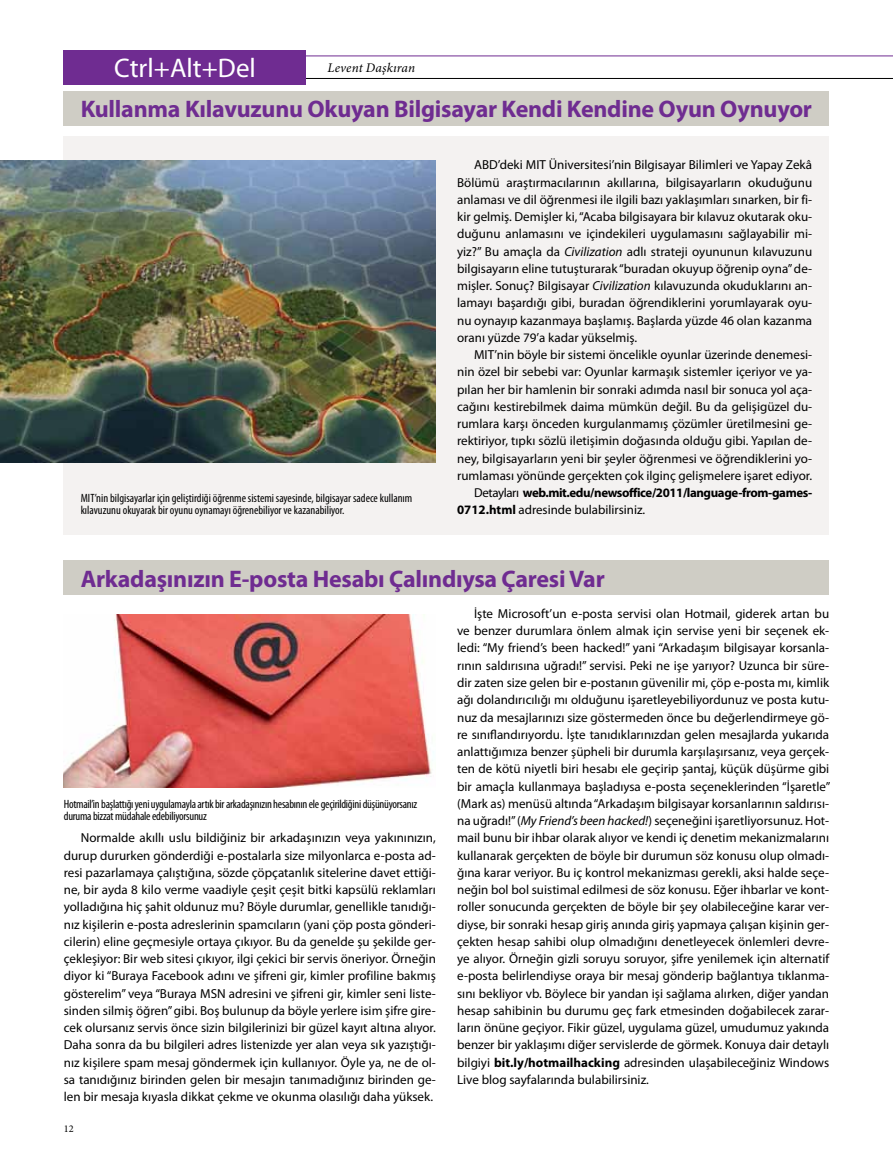
<style>
.page{position:relative;width:893px;height:1170px;background:#fff}
.page>*{position:absolute;margin:0;border:0;box-sizing:border-box;transform-origin:0 0}
.t1{font:27px "Myriad Pro";color:#fff}
.t2{font:700 24px "Myriad Pro";letter-spacing:-.01em;color:#6f2c91}
.t3{font:italic 13.2px "Minion Pro";letter-spacing:.01em;color:#000}
.t4{font:13.05px/17.2px "Myriad Pro";color:#000;text-align:justify}
.t5{font:700 12.9px/17.2px "Myriad Pro";letter-spacing:-.03em;color:#000}
.t6{font:condensed 12px/12px "Myriad Pro";letter-spacing:-.01em;color:#000}
.t7{font:10.35px "Minion Pro";color:#000}
.s1{font-style:italic}
.s2{font-weight:400}
.s3{font-weight:700}
</style>
<div class="page">
<div style="left:64px;top:136px;width:765px;height:398px;background:#f4f2f1"></div>
<div style="left:64px;top:91px;width:765px;height:34px;background:#cfcdc5"></div>
<div style="left:64px;top:561px;width:765px;height:34px;background:#cfcdc5"></div>
<img style="left:0;top:160px;width:436px;height:302px">
<img style="left:64px;top:614px;width:370px;height:173px">
<hr style="left:64px;top:56px;width:829px;height:1px;background:#6f2c91">
<hr style="left:64px;top:78px;width:829px;height:1px;background:#000">
<div style="left:64px;top:50px;width:242px;height:34px;background:#6f2c91"></div>
<h1 class="t1" style="left:114px;top:52px;width:143px">Ctrl+Alt+Del</h1>
<p class="t3" style="left:327px;top:58px;width:89px">Levent Daşkıran</p>
<h2 class="t2" style="left:81px;top:94px;width:733px">Kullanma Kılavuzunu Okuyan Bilgisayar Kendi Kendine Oyun Oynuyor</h2>
<p class="t6" style="left:81px;top:492px;width:333px">MIT’nin bilgisayarlar için geliştirdiği öğrenme sistemi sayesinde, bilgisayar sadece kullanım kılavuzunu okuyarak bir oyunu oynamayı öğrenebiliyor ve kazanabiliyor.</p>
<p class="t4" style="left:457px;top:156px;width:357px;text-indent:17px">ABD’deki MIT Üniversitesi’nin Bilgisayar Bilimleri ve Yapay Zekâ Bölümü araştırmacılarının akıllarına, bilgisayarların okuduğunu anlaması ve dil öğrenmesi ile ilgili bazı yaklaşımları sınarken, bir fi&shy;kir gelmiş. Demişler ki, “Acaba bilgisayara bir kılavuz okutarak oku&shy;duğunu anlamasını ve içindekileri uygulamasını sağlayabilir mi&shy;yiz?” Bu amaçla da <span class="s1">Civilization</span> adlı strateji oyununun kılavuzunu bilgisayarın eline tutuşturarak “buradan okuyup öğrenip oyna” de&shy;mişler. Sonuç? Bilgisayar <span class="s1">Civilization</span> kılavuzunda okuduklarını an&shy;lamayı başardığı gibi, buradan öğrendiklerini yorumlayarak oyu&shy;nu oynayıp kazanmaya başlamış. Başlarda yüzde 46 olan kazanma oranı yüzde 79’a kadar yükselmiş.</p>
<p class="t4" style="left:457px;top:346px;width:357px;text-indent:17px">MIT’nin böyle bir sistemi öncelikle oyunlar üzerinde denemesi&shy;nin özel bir sebebi var: Oyunlar karmaşık sistemler içeriyor ve ya&shy;pılan her bir hamlenin bir sonraki adımda nasıl bir sonuca yol aça&shy;cağını kestirebilmek daima mümkün değil. Bu da gelişigüzel du&shy;rumlara karşı önceden kurgulanmamış çözümler üretilmesini ge&shy;rektiriyor, tıpkı sözlü iletişimin doğasında olduğu gibi. Yapılan de&shy;ney, bilgisayarların yeni bir şeyler öğrenmesi ve öğrendiklerini yo&shy;rumlaması yönünde gerçekten çok ilginç gelişmelere işaret ediyor.</p>
<p class="t5" style="left:457px;top:484px;width:357px;text-indent:17px"><span class="s2">Detayları</span> web.mit.edu/newsoffice/2011/language-from-games-<br>0712.html <span class="s2">adresinde bulabilirsiniz.</span></p>
<h2 class="t2" style="left:81px;top:563px;width:525px">Arkadaşınızın E-posta Hesabı Çalındıysa Çaresi Var</h2>
<p class="t6" style="left:64px;top:797px;width:355px">Hotmail’in başlattığı yeni uygulamayla artık bir arkadaşınızın hesabının ele geçirildiğini düşünüyorsanız duruma bizzat müdahale edebiliyorsunuz</p>
<p class="t4" style="left:64px;top:829px;width:374px;text-indent:17px">Normalde akıllı uslu bildiğiniz bir arkadaşınızın veya yakınınızın, durup dururken gönderdiği e-postalarla size milyonlarca e-posta ad&shy;resi pazarlamaya çalıştığına, sözde çöpçatanlık sitelerine davet ettiği&shy;ne, bir ayda 8 kilo verme vaadiyle çeşit çeşit bitki kapsülü reklamları yolladığına hiç şahit oldunuz mu? Böyle durumlar, genellikle tanıdığı&shy;nız kişilerin e-posta adreslerinin spamcıların (yani çöp posta gönderi&shy;cilerin) eline geçmesiyle ortaya çıkıyor. Bu da genelde şu şekilde ger&shy;çekleşiyor: Bir web sitesi çıkıyor, ilgi çekici bir servis öneriyor. Örneğin diyor ki “Buraya Facebook adını ve şifreni gir, kimler profiline bakmış gösterelim” veya “Buraya MSN adresini ve şifreni gir, kimler seni liste&shy;sinden silmiş öğren” gibi. Boş bulunup da böyle yerlere isim şifre gire&shy;cek olursanız servis önce sizin bilgilerinizi bir güzel kayıt altına alıyor.<br>Daha sonra da bu bilgileri adres listenizde yer alan veya sık yazıştığı&shy;nız kişilere spam mesaj göndermek için kullanıyor. Öyle ya, ne de ol&shy;sa tanıdığınız birinden gelen bir mesajın tanımadığınız birinden ge&shy;len bir mesaja kıyasla dikkat çekme ve okunma olasılığı daha yüksek.</p>
<p class="t7" style="left:64px;top:1121px;width:11px">12</p>
<p class="t4" style="left:457px;top:604px;width:375px;text-indent:17px">İşte Microsoft’un e-posta servisi olan Hotmail, giderek artan bu ve benzer durumlara önlem almak için servise yeni bir seçenek ek&shy;ledi: “My friend’s been hacked!” yani “Arkadaşım bilgisayar korsanla&shy;rının saldırısına uğradı!” servisi. Peki ne işe yarıyor? Uzunca bir süre&shy;dir zaten size gelen bir e-postanın güvenilir mi, çöp e-posta mı, kimlik ağı dolandırıcılığı mı olduğunu işaretleyebiliyordunuz ve posta kutu&shy;nuz da mesajlarınızı size göstermeden önce bu değerlendirmeye gö&shy;re sınıflandırıyordu. İşte tanıdıklarınızdan gelen mesajlarda yukarıda anlattığımıza benzer şüpheli bir durumla karşılaşırsanız, veya gerçek&shy;ten de kötü niyetli biri hesabı ele geçirip şantaj, küçük düşürme gibi bir amaçla kullanmaya başladıysa e-posta seçeneklerinden “İşaretle” (Mark as) menüsü altında “Arkadaşım bilgisayar korsanlarının saldırısı&shy;na uğradı!” (<span class="s1">My Friend’s been hacked!</span>) seçeneğini işaretliyorsunuz. Hot&shy;mail bunu bir ihbar olarak alıyor ve kendi iç denetim mekanizmalarını kullanarak gerçekten de böyle bir durumun söz konusu olup olmadı&shy;ğına karar veriyor. Bu iç kontrol mekanizması gerekli, aksi halde seçe&shy;neğin bol bol suistimal edilmesi de söz konusu. Eğer ihbarlar ve kont&shy;roller sonucunda gerçekten de böyle bir şey olabileceğine karar ver&shy;diyse, bir sonraki hesap giriş anında giriş yapmaya çalışan kişinin ger&shy;çekten hesap sahibi olup olmadığını denetleyecek önlemleri devre&shy;ye alıyor. Örneğin gizli soruyu soruyor, şifre yenilemek için alternatif e-posta belirlendiyse oraya bir mesaj gönderip bağlantıya tıklanma&shy;sını bekliyor vb. Böylece bir yandan işi sağlama alırken, diğer yandan hesap sahibinin bu durumu geç fark etmesinden doğabilecek zarar&shy;ların önüne geçiyor. Fikir güzel, uygulama güzel, umudumuz yakında benzer bir yaklaşımı diğer servislerde de görmek. Konuya dair detaylı bilgiyi <span class="s3">bit.ly/hotmailhacking</span> adresinden ulaşabileceğiniz Windows Live blog sayfalarında bulabilirsiniz.</p>
</div>
